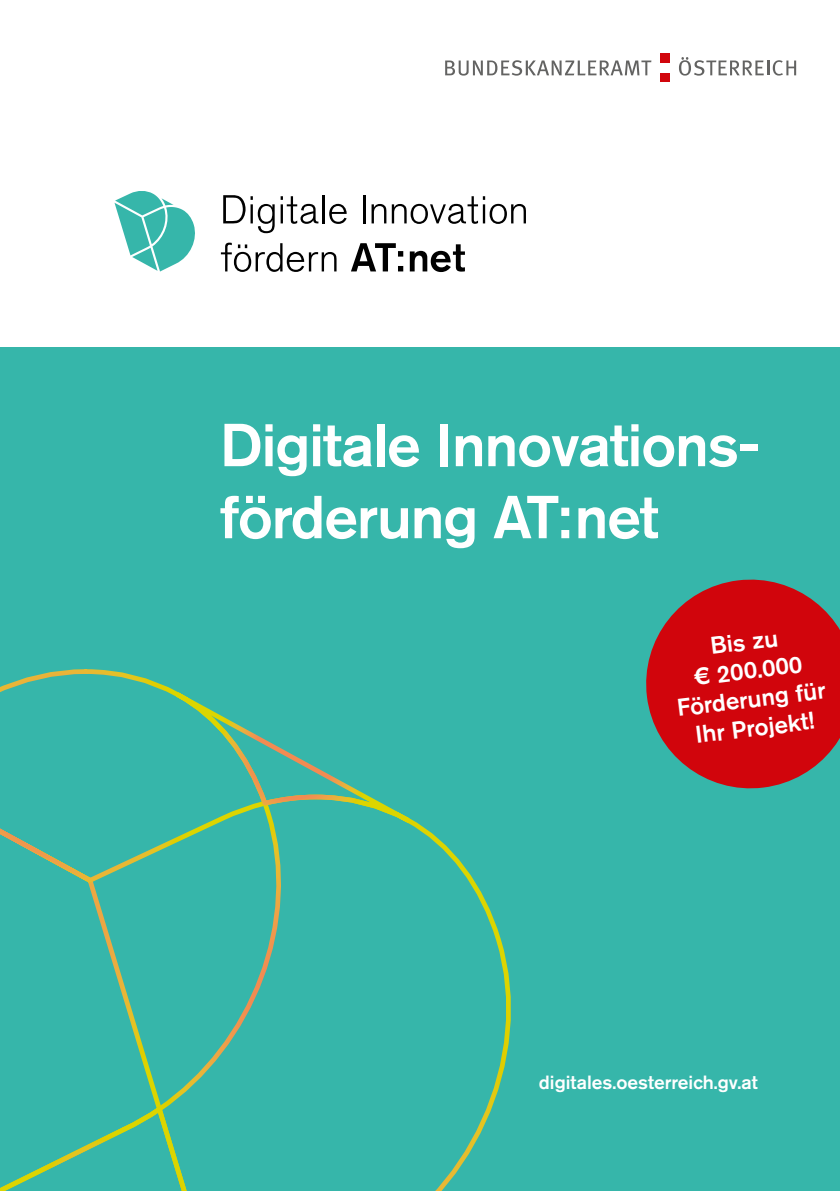
<style>
.page{position:relative;width:840px;height:1191px;background:#fff}
.page>*{position:absolute;margin:0;border:0;box-sizing:border-box;transform-origin:0 0}
.t1{font:500 60px/72px "Akzidenz Grotesk Pro";letter-spacing:-.02em;color:#fff}
.t2{font:500 24px/28.8px "Akzidenz Grotesk Pro";color:#fff;text-align:center}
.Lauftext_Einladung{font:500 19px "Akzidenz Grotesk Pro";color:#fff}
</style>
<div class="page">
<div style="left:0;top:348px;width:839px;height:843px;background:#36b6aa"></div>
<svg style="left:90px;top:888px;width:64px;height:211px"></svg>
<svg style="left:154px;top:821px;width:357px;height:370px"></svg>
<svg style="left:0;top:1102px;width:231px;height:89px"></svg>
<svg style="left:0;top:669px;width:271px;height:216px"></svg>
<svg style="left:171px;top:688px;width:243px;height:138px"></svg>
<svg style="left:646px;top:579px;width:193px;height:210px;fill:#d1050c"></svg>
<svg style="left:223px;top:195px;width:51px;height:38px"></svg>
<svg style="left:280px;top:196px;width:38px;height:28px"></svg>
<hr style="left:322px;top:195px;width:2px;height:28px;background:#000">
<svg style="left:329px;top:204px;width:17px;height:20px"></svg>
<hr style="left:362px;top:195px;width:3px;height:28px;background:#000">
<svg style="left:371px;top:196px;width:154px;height:28px"></svg>
<svg style="left:221px;top:243px;width:115px;height:29px"></svg>
<svg style="left:351px;top:243px;width:52px;height:28px"></svg>
<svg style="left:409px;top:244px;width:55px;height:28px"></svg>
<svg style="left:114px;top:191px;width:81px;height:80px"></svg>
<div style="left:659px;top:54px;width:10px;height:9px;background:#d1050c"></div>
<div style="left:659px;top:73px;width:10px;height:9px;background:#d1050c"></div>
<svg style="left:445px;top:60px;width:206px;height:16px"></svg>
<svg style="left:679px;top:57px;width:116px;height:19px"></svg>
<h1 class="t1" style="left:220px;top:408px;width:541px">Digitale Innovations&shy;förderung AT:net</h1>
<p class="t2" style="left:667px;top:636px;width:151px;rotate:-7deg">Bis zu<br>€ 200.000<br>Förderung für<br>Ihr Projekt!</p>
<p class="Lauftext_Einladung" style="left:538px;top:1070px;width:220px">digitales.oesterreich.gv.at</p>
</div>
